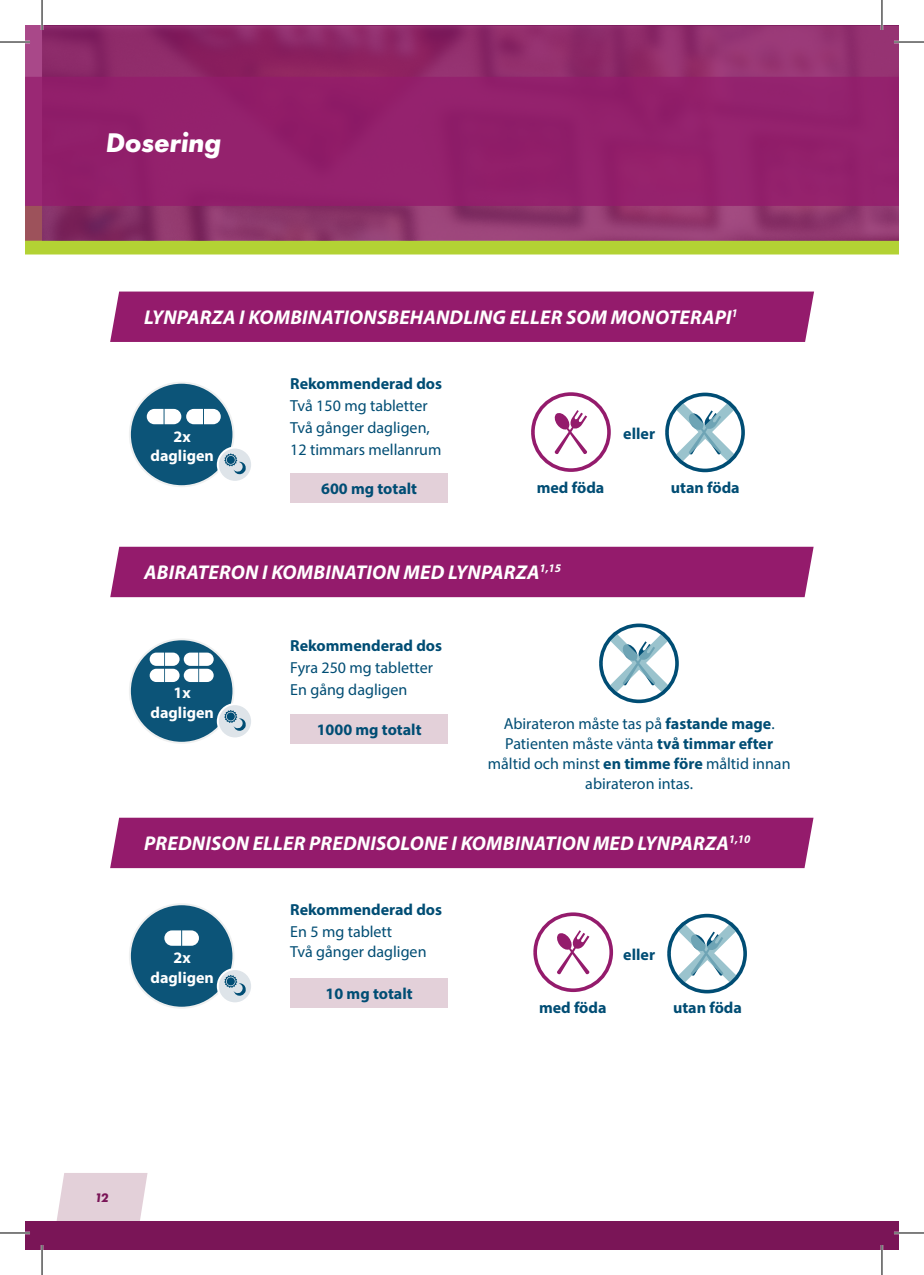
<style>
.page{position:relative;width:924px;height:1275px;background:#fff}
.page>*{position:absolute;margin:0;border:0;box-sizing:border-box;transform-origin:0 0}
.t1{font:italic 700 28px "Futura PT";letter-spacing:-.01em;color:#fff}
.t2{font:italic 700 20px "Myriad Pro";letter-spacing:.01em;color:#fff}
.t3{font:16px/20px "Myriad Pro";color:#004d74}
.t4{font:700 16px "Myriad Pro";color:#004d74}
.t5{font:700 16px/19.2px "Myriad Pro";color:#fff;text-align:center}
.t6{font:italic 700 12.8px "Futura PT";color:#7a1557}
.s1{font-weight:700}
</style>
<div class="page">
<div style="left:25px;top:241px;width:873px;height:13px;background:#b3d234"></div>
<svg style="left:56px;top:1173px;width:91px;height:48px;background:#e5d3dc"></svg>
<div style="left:25px;top:1221px;width:873px;height:29px;background:#7a1557"></div>
<svg style="left:25px;top:206px;width:873px;height:35px;background:#8d386b"></svg>
<svg style="left:25px;top:25px;width:873px;height:181px;background:#91236a"></svg>
<div style="left:130px;top:904px;width:103px;height:103px;background:#0c5478;border-radius:50%"></div>
<div style="left:129px;top:903px;width:105px;height:105px;border:2px solid #eff0f0;border-radius:50%"></div>
<svg style="left:164px;top:930px;width:35px;height:15px"></svg>
<div style="left:218px;top:969px;width:34px;height:34px;background:#dee4e9;border-radius:50%"></div>
<div style="left:217px;top:968px;width:36px;height:36px;border:2px solid #fff;border-radius:50%"></div>
<svg style="left:224px;top:975px;width:22px;height:21px"></svg>
<div style="left:290px;top:978px;width:158px;height:30px;background:#e3d0d9"></div>
<div style="left:130px;top:639px;width:103px;height:104px;background:#0c5478;border-radius:50%"></div>
<div style="left:129px;top:638px;width:105px;height:106px;border:2px solid #eff0f0;border-radius:50%"></div>
<div style="left:290px;top:473px;width:158px;height:29px;background:#e3d0d9"></div>
<div style="left:218px;top:704px;width:34px;height:34px;background:#dee4e9;border-radius:50%"></div>
<div style="left:217px;top:703px;width:36px;height:36px;border:2px solid #fff;border-radius:50%"></div>
<svg style="left:224px;top:710px;width:22px;height:21px"></svg>
<div style="left:130px;top:383px;width:103px;height:103px;background:#0c5478;border-radius:50%"></div>
<div style="left:129px;top:382px;width:105px;height:105px;border:2px solid #eff0f0;border-radius:50%"></div>
<svg style="left:147px;top:409px;width:74px;height:15px"></svg>
<svg style="left:150px;top:652px;width:63px;height:30px"></svg>
<svg style="left:218px;top:447px;width:34px;height:35px"></svg>
<div style="left:217px;top:446px;width:36px;height:37px;border:2px solid #fff;border-radius:50%"></div>
<svg style="left:224px;top:453px;width:22px;height:21px"></svg>
<svg style="left:607px;top:631px;width:63px;height:63px"></svg>
<div style="left:599px;top:623px;width:79px;height:80px;border:4px solid #004d74;border-radius:50%"></div>
<div style="left:110px;top:291px;width:703px;height:51px;background:#941b6c"></div>
<div style="left:110px;top:547px;width:703px;height:50px;background:#941b6c"></div>
<div style="left:110px;top:817px;width:703px;height:51px;background:#941b6c"></div>
<div style="left:290px;top:714px;width:158px;height:30px;background:#e3d0d9"></div>
<svg style="left:531px;top:392px;width:79px;height:80px"></svg>
<svg style="left:553px;top:410px;width:34px;height:44px"></svg>
<svg style="left:673px;top:401px;width:63px;height:62px"></svg>
<div style="left:665px;top:392px;width:79px;height:80px;border:4px solid #004d74;border-radius:50%"></div>
<svg style="left:533px;top:912px;width:79px;height:80px"></svg>
<svg style="left:556px;top:930px;width:33px;height:44px"></svg>
<svg style="left:675px;top:922px;width:63px;height:62px"></svg>
<div style="left:667px;top:913px;width:79px;height:80px;border:4px solid #004d74;border-radius:50%"></div>
<hr style="left:0;top:41px;width:30px;height:2px;background:#fff">
<hr style="left:893px;top:41px;width:30px;height:2px;background:#fff">
<hr style="left:0;top:1231px;width:30px;height:3px;background:#fff">
<hr style="left:893px;top:1231px;width:30px;height:3px;background:#fff">
<hr style="left:41px;top:0;width:2px;height:30px;background:#fff">
<hr style="left:41px;top:1245px;width:2px;height:30px;background:#fff">
<hr style="left:880px;top:0;width:2px;height:30px;background:#fff">
<hr style="left:880px;top:1245px;width:2px;height:30px;background:#fff">
<hr style="left:0;top:42px;width:30px;height:1px;background:#000">
<hr style="left:893px;top:42px;width:30px;height:1px;background:#000">
<hr style="left:0;top:1232px;width:30px;height:1px;background:#000">
<hr style="left:893px;top:1232px;width:30px;height:1px;background:#000">
<hr style="left:42px;top:0;width:1px;height:30px;background:#000">
<hr style="left:42px;top:1245px;width:1px;height:30px;background:#000">
<hr style="left:881px;top:0;width:1px;height:30px;background:#000">
<hr style="left:881px;top:1245px;width:1px;height:30px;background:#000">
<h1 class="t1" style="left:106px;top:125px;width:117px">Dosering</h1>
<p class="t2" style="left:144px;top:304px;width:595px">LYNPARZA I KOMBINATIONSBEHANDLING ELLER SOM MONOTERAPI<sup>1</sup></p>
<p class="t5" style="left:150px;top:426px;width:65px">2x dagligen</p>
<p class="t4" style="left:290px;top:373px;width:153px">Rekommenderad dos</p>
<p class="t3" style="left:290px;top:394px;width:153px;line-height:22px">Två 150 mg tabletter<br>Två gånger dagligen,<br>12 timmars mellanrum</p>
<p class="t4" style="left:321px;top:478px;width:97px">600 mg totalt</p>
<p class="t4" style="left:623px;top:423px;width:33px">eller</p>
<p class="t4" style="left:536px;top:477px;width:69px">med föda</p>
<p class="t4" style="left:670px;top:477px;width:70px">utan föda</p>
<p class="t2" style="left:144px;top:559px;width:418px">ABIRATERON I KOMBINATION MED LYNPARZA<sup>1,15</sup></p>
<p class="t5" style="left:150px;top:683px;width:65px">1x dagligen</p>
<p class="t4" style="left:290px;top:635px;width:153px">Rekommenderad dos</p>
<p class="t3" style="left:290px;top:657px;width:144px;line-height:22px">Fyra 250 mg tabletter<br>En gång dagligen</p>
<p class="t4" style="left:316px;top:719px;width:106px">1000 mg totalt</p>
<p class="t3" style="left:487px;top:713px;width:304px;text-align:center">Abirateron måste tas på <span class="s1">fastande mage</span>.<br>Patienten måste vänta <span class="s1">två timmar efter </span>måltid och minst <span class="s1">en timme före</span> måltid innan abirateron intas.</p>
<p class="t2" style="left:144px;top:830px;width:607px">PREDNISON ELLER PREDNISOLONE I KOMBINATION MED LYNPARZA<sup>1,10</sup></p>
<p class="t5" style="left:150px;top:948px;width:65px">2x dagligen</p>
<p class="t6" style="left:95px;top:1190px;width:16px">12</p>
<p class="t4" style="left:290px;top:899px;width:153px">Rekommenderad dos</p>
<p class="t3" style="left:290px;top:921px;width:138px">En 5 mg tablett<br>Två gånger dagligen</p>
<p class="t4" style="left:325px;top:983px;width:88px">10 mg totalt</p>
<p class="t4" style="left:623px;top:943px;width:33px">eller</p>
<p class="t4" style="left:538px;top:997px;width:69px">med föda</p>
<p class="t4" style="left:672px;top:997px;width:70px">utan föda</p>
</div>
